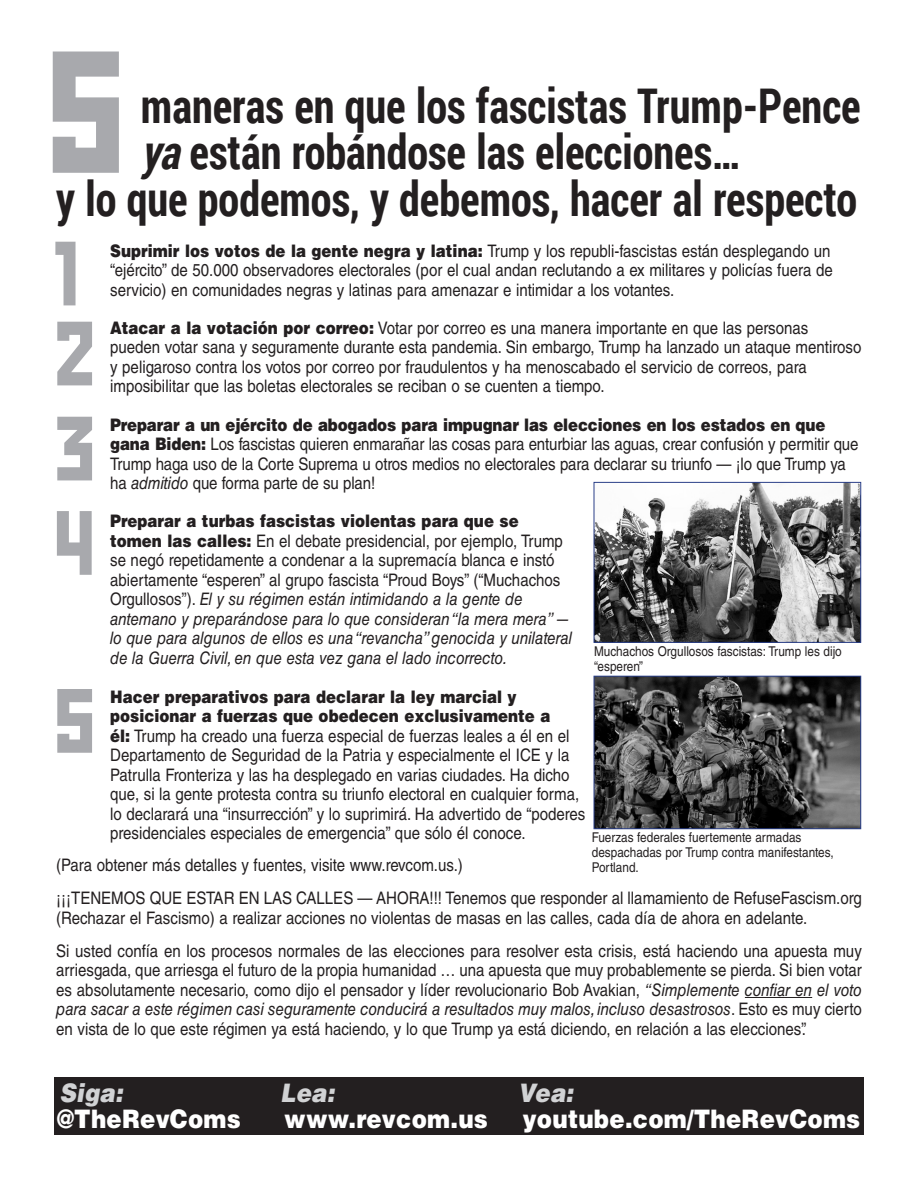
<style>
.page{position:relative;width:918px;height:1188px;background:#fff}
.page>*{position:absolute;margin:0;border:0;box-sizing:border-box;transform-origin:0 0}
.Headline{font:173.25px "Stenberg ITC";color:#a8a9ad;scale:.91 1}
.Headline-2{font:91.05px "Stenberg ITC";color:#a8a9ad;scale:.91 1}
.Headline-3{font:700 47.85px "Roboto Condensed";color:#231f20;scale:.89 1}
.t1{font:900 25.5px "Helvetica LT Std";letter-spacing:.01em;color:#fff;scale:.9 1}
.t2{font:italic 900 25.5px "Helvetica LT Std";letter-spacing:.01em;color:#d1d2d4;scale:.9 1}
.Normal__Web{font:17.25px/19.5px "Helvetica LT Std";color:#231f20;scale:.87 1}
.Normal__Web-2{font:italic 17.25px/19.5px "Helvetica LT Std";color:#231f20;scale:.87 1}
.t3{font:13.5px/15px "Helvetica LT Std";color:#231f20;scale:.87 1}
.s1{font-style:italic}
.s2{font-weight:900}
.s3{font-weight:900;font-style:normal}
.s4{font-style:normal}
</style>
<div class="page">
<div style="left:54px;top:1077px;width:810px;height:58px;background:#231f20"></div>
<hr style="left:745px;top:997px;width:67px;height:1px;background:#231f20">
<img style="left:596px;top:484px;width:263px;height:157px">
<div style="left:594px;top:482px;width:267px;height:161px;border:1px solid #2a3f88"></div>
<img style="left:596px;top:678px;width:263px;height:149px">
<div style="left:594px;top:676px;width:267px;height:153px;border:1px solid #2a3f88"></div>
<p class="Headline" style="left:46px;top:13px;width:88px">5</p>
<p class="Headline-3" style="left:141px;top:72px;width:810px">maneras en que los fascistas Trump-Pence</p>
<p class="Headline-3" style="left:141px;top:118px;width:675px"><span class="s1">ya</span>están robándose las elecciones…</p>
<p class="Headline-3" style="left:56px;top:165px;width:902px">y lo que podemos, y debemos, hacer al respecto</p>
<p class="Headline-2" style="left:54px;top:221px;width:29px">1</p>
<p class="Headline-2" style="left:54px;top:301px;width:47px">2</p>
<p class="Headline-2" style="left:54px;top:396px;width:47px">3</p>
<p class="Headline-2" style="left:54px;top:491px;width:47px">4</p>
<p class="Normal__Web" style="left:110px;top:241px;width:832px"><span class="s2">Suprimir los votos de la gente negra y latina:</span> Trump y los republi-fascistas están desplegando un “ejército” de 50.000 observadores electorales (por el cual andan reclutando a ex militares y policías fuera de servicio) en comunidades negras y latinas para amenazar e intimidar a los votantes.</p>
<p class="Normal__Web" style="left:110px;top:318px;width:865px"><span class="s2">Atacar a la votación por correo:</span> Votar por correo es una manera importante en que las personas pueden votar sana y seguramente durante esta pandemia. Sin embargo, Trump ha lanzado un ataque mentiroso y peligaroso contra los votos por correo por fraudulentos y ha menoscabado el servicio de correos, para imposibilitar que las boletas electorales se reciban o se cuenten a tiempo.</p>
<p class="Normal__Web" style="left:110px;top:415px;width:862px"><span class="s2">Preparar a un ejército de abogados para impugnar las elecciones en los estados en que gana Biden:</span> Los fascistas quieren enmarañar las cosas para enturbiar las aguas, crear confusión y permitir que Trump haga uso de la Corte Suprema u otros medios no electorales para declarar su triunfo — ¡lo que Trump ya ha <span class="s1">admitido</span> que forma parte de su plan!</p>
<p class="Normal__Web-2" style="left:110px;top:511px;width:533px"><span class="s3">Preparar a turbas fascistas violentas para que se tomen las calles:</span> <span class="s4">En el debate presidencial, por ejemplo, Trump se negó repetidamente a condenar a la supremacía blanca e instó abiertamente “esperen” al grupo fascista “Proud Boys” (“Muchachos Orgullosos”).</span> El y su régimen están intimidando a la gente de antemano y preparándose para lo que consideran “la mera mera” — lo que para algunos de ellos es una “revancha” genocida y unilateral de la Guerra Civil, en que esta vez gana el lado incorrecto.</p>
<p class="Normal__Web" style="left:110px;top:687px;width:548px"><span class="s2">Hacer preparativos para declarar la ley marcial y posicionar a fuerzas que obedecen exclusivamente a<br>él:</span> Trump ha creado una fuerza especial de fuerzas leales a él en el Departamento de Seguridad de la Patria y especialmente el ICE y la Patrulla Fronteriza y las ha desplegado en varias ciudades. Ha dicho que, si la gente protesta contra su triunfo electoral en cualquier forma, lo declarará una “insurrección” y lo suprimirá. Ha advertido de “poderes presidenciales especiales de emergencia” que sólo él conoce.</p>
<p class="Normal__Web" style="left:56px;top:855px;width:469px">(Para obtener más detalles y fuentes, visite www.revcom.us.)</p>
<p class="Normal__Web" style="left:56px;top:888px;width:928px">¡¡¡TENEMOS QUE ESTAR EN LAS CALLES — AHORA!!! Tenemos que responder al llamamiento de RefuseFascism.org (Rechazar el Fascismo) a realizar acciones no violentas de masas en las calles, cada día de ahora en adelante.</p>
<p class="Normal__Web" style="left:56px;top:941px;width:928px;text-align:justify">Si usted confía en los procesos normales de las elecciones para resolver esta crisis, está haciendo una apuesta muy arriesgada, que arriesga el futuro de la propia humanidad … una apuesta que muy probablemente se pierda. Si bien votar es absolutamente necesario, como dijo el pensador y líder revolucionario Bob Avakian, <span class="s1">“Simplemente confiar en el voto para sacar a este régimen casi seguramente conducirá a resultados muy malos, incluso desastrosos</span>. Esto es muy cierto en vista de lo que este régimen ya está haciendo, y lo que Trump ya está diciendo, en relación a las elecciones”.</p>
<p class="t3" style="left:594px;top:644px;width:286px">Muchachos Orgullosos fascistas: Trump les dijo “esperen”</p>
<p class="Headline-2" style="left:54px;top:669px;width:47px">5</p>
<p class="t3" style="left:592px;top:829px;width:280px">Fuerzas federales fuertemente armadas despachadas por Trump contra manifestantes,<br>Portland.</p>
<p class="t2" style="left:59px;top:1076px;width:72px">Siga:</p>
<p class="t2" style="left:280px;top:1076px;width:62px">Lea:</p>
<p class="t2" style="left:518px;top:1076px;width:63px">Vea:</p>
<p class="t1" style="left:57px;top:1102px;width:206px">@TheRevComs</p>
<p class="t1" style="left:284px;top:1102px;width:228px">www.revcom.us</p>
<p class="t1" style="left:523px;top:1102px;width:377px">youtube.com/TheRevComs</p>
</div>
